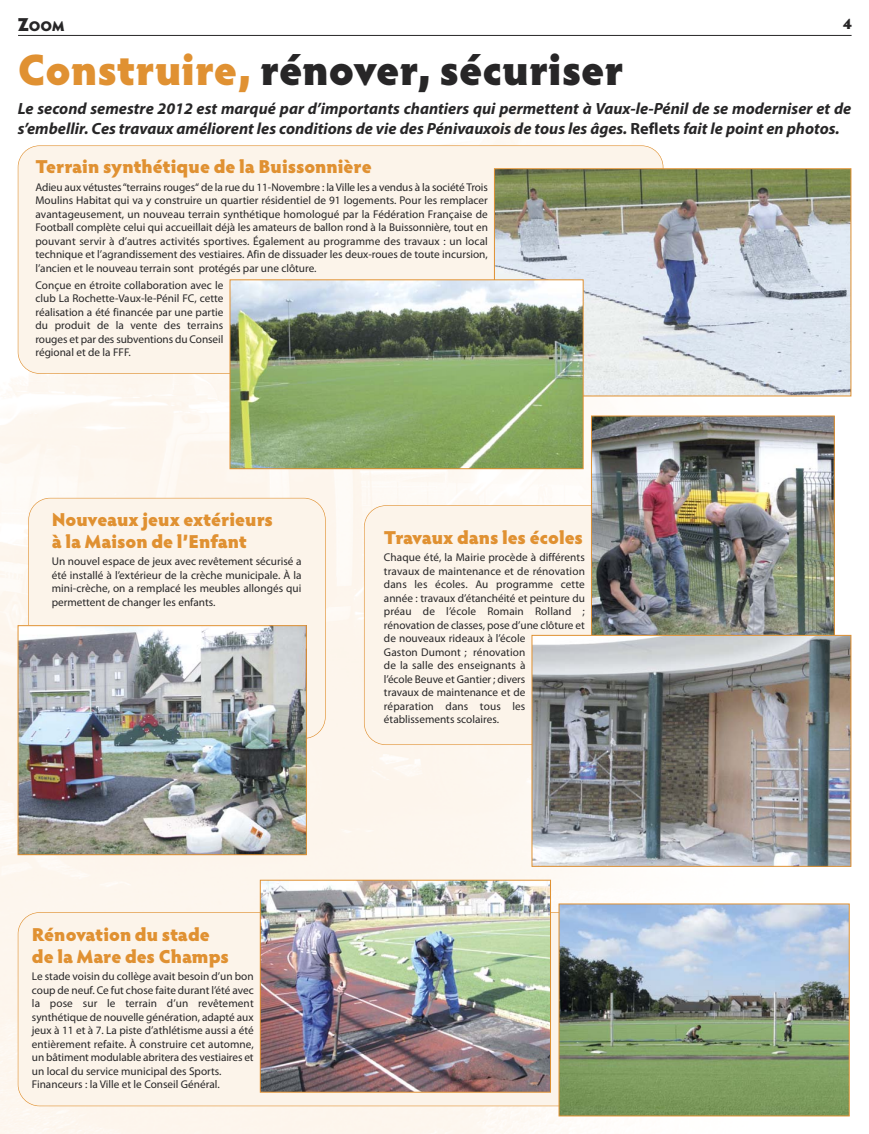
<style>
.page{position:relative;width:869px;height:1134px;background:#fff}
.page>*{position:absolute;margin:0;border:0;box-sizing:border-box;transform-origin:0 0}
.t1{font:900 43.75px "Hypatia Sans Pro";letter-spacing:-.005em;color:#272627}
.t2{font:900 18.75px/22.5px "Hypatia Sans Pro";color:#e09132}
.t3{font:italic 700 16.25px/19.5px "Myriad Pro";color:#272627}
.t4{font:900 15px "Hypatia Sans Pro";color:#272627}
.t5{font:900 14px "Hypatia Sans Pro";color:#272627}
.t6{font:11.25px/13.5px "Myriad Pro";color:#272627;text-align:justify}
.s1{font-size:18.75px}
.s2{color:#e09132}
.s3{font-style:normal}
</style>
<div class="page">
<img style="left:0;top:34px;width:852px;height:1100px">
<div style="left:18px;top:146px;width:644px;height:227px;background:#fcf4ea;border-radius:21px"></div>
<div style="left:18px;top:913px;width:606px;height:193px;background:#fcf4ea;border-radius:21px"></div>
<div style="left:364px;top:506px;width:318px;height:238px;background:#fcf4ea;border-radius:21px"></div>
<div style="left:29px;top:498px;width:296px;height:240px;background:#fcf4ea;border-radius:21px"></div>
<hr style="left:18px;top:35px;width:833px;height:1px;background:#272627">
<img style="left:496px;top:170px;width:352px;height:224px">
<div style="left:494px;top:168px;width:356px;height:228px;border:1px solid #e09132"></div>
<img style="left:231px;top:281px;width:350px;height:186px">
<div style="left:229px;top:279px;width:354px;height:190px;border:1px solid #e09132"></div>
<img style="left:593px;top:418px;width:239px;height:217px">
<div style="left:591px;top:416px;width:243px;height:234px;border:1px solid #e09132"></div>
<img style="left:560px;top:906px;width:287px;height:208px">
<div style="left:558px;top:904px;width:291px;height:212px;border:1px solid #e09132"></div>
<img style="left:262px;top:882px;width:286px;height:208px">
<div style="left:260px;top:880px;width:290px;height:212px;border:1px solid #e09132"></div>
<img style="left:20px;top:627px;width:284px;height:226px">
<div style="left:18px;top:625px;width:288px;height:230px;border:1px solid #e09132"></div>
<img style="left:533px;top:637px;width:315px;height:228px">
<div style="left:531px;top:635px;width:319px;height:232px;border:1px solid #e09132"></div>
<p class="t5" style="left:18px;top:18px;width:48px"><span class="s1">Z</span>OOM</p>
<h3 class="t4" style="left:842px;top:15px;width:10px">4</h3>
<h1 class="t1" style="left:18px;top:45px;width:607px"><span class="s2">Construire,</span> rénover, sécuriser</h1>
<p class="t3" style="left:18px;top:100px;width:834px">Le second semestre 2012 est marqué par d’importants chantiers qui permettent à Vaux-le-Pénil de se moderniser et de s’embellir. Ces travaux améliorent les conditions de vie des Pénivauxois de tous les âges. <span class="s3">Reflets</span> fait le point en photos.</p>
<h2 class="t2" style="left:35px;top:156px;width:337px">Terrain synthétique de la Buissonnière</h2>
<p class="t6" style="left:35px;top:181px;width:454px">Adieu aux vétustes “terrains rouges“ de la rue du 11-Novembre : la Ville les a vendus à la société Trois Moulins Habitat qui va y construire un quartier résidentiel de 91 logements. Pour les remplacer avantageusement, un nouveau terrain synthétique homologué par la Fédération Française de Football complète celui qui accueillait déjà les amateurs de ballon rond à la Buissonnière, tout en pouvant servir à d’autres activités sportives. Également au programme des travaux : un local technique et l’agrandissement des vestiaires. Afin de dissuader les deux-roues de toute incursion, l’ancien et le nouveau terrain sont protégés par une clôture.</p>
<p class="t6" style="left:35px;top:279px;width:189px">Conçue en étroite collaboration avec le club La Rochette-Vaux-le-Pénil FC, cette réalisation a été financée par une partie du produit de la vente des terrains rouges et par des subventions du Conseil régional et de la FFF.</p>
<h2 class="t2" style="left:52px;top:508px;width:223px">Nouveaux jeux extérieurs à la Maison de l’Enfant</h2>
<p class="t6" style="left:52px;top:556px;width:251px">Un nouvel espace de jeux avec revêtement sécurisé a été installé à l’extérieur de la crèche municipale. À la mini-crèche, on a remplacé les meubles allongés qui permettent de changer les enfants.</p>
<h2 class="t2" style="left:32px;top:923px;width:198px">Rénovation du stade de la Mare des Champs</h2>
<p class="t6" style="left:32px;top:971px;width:223px;text-align:left">Le stade voisin du collège avait besoin d’un bon coup de neuf. Ce fut chose faite durant l’été avec la pose sur le terrain d’un revêtement synthétique de nouvelle génération, adapté aux jeux à 11 et à 7. La piste d’athlétisme aussi a été entièrement refaite. À construire cet automne, un bâtiment modulable abritera des vestiaires et un local du service municipal des Sports.<br>Financeurs : la Ville et le Conseil Général.</p>
<h2 class="t2" style="left:384px;top:526px;width:200px">Travaux dans les écoles</h2>
<p class="t6" style="left:384px;top:552px;width:202px;text-align:left">Chaque été, la Mairie procède à différents travaux de maintenance et de rénovation dans les écoles. Au programme cette année : travaux d’étanchéité et peinture du préau de l’école Romain Rolland ; rénovation de classes, pose d’une clôture et de nouveaux rideaux à l’école<br>Gaston Dumont ; rénovation<br>de la salle des enseignants à<br>l’école Beuve et Gantier ; divers<br>travaux de maintenance et de<br>réparation dans tous les établissements scolaires.</p>
</div>
